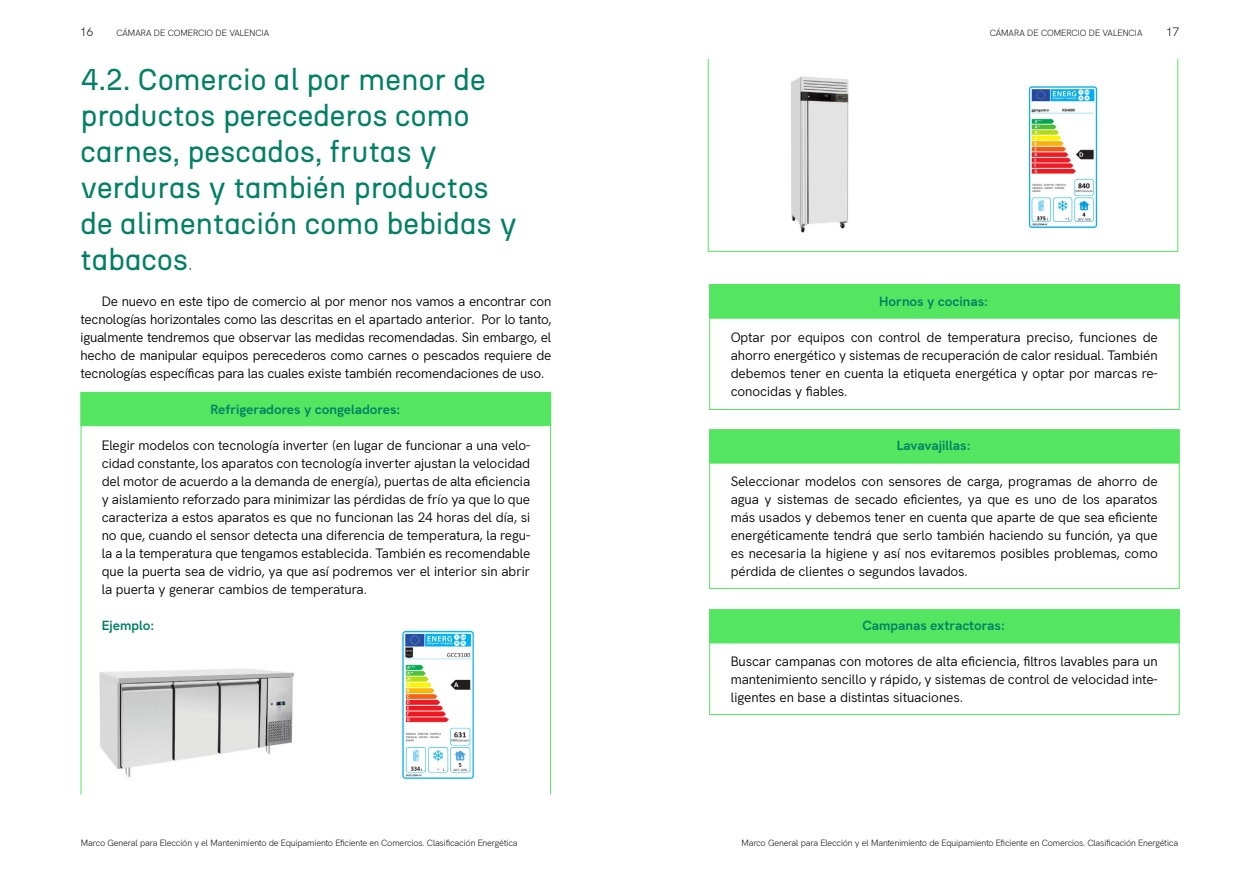
<style>
.page{position:relative;width:1259px;height:893px;background:#fff}
.page>*{position:absolute;margin:0;border:0;box-sizing:border-box;transform-origin:0 0}
.t1{font:30px/36px "N27";color:#008063}
.t2{font:13.5px/18px "Hanken Grotesk";letter-spacing:-.01em;color:#000;text-align:justify}
.t3{font:700 13.5px "Hanken Grotesk";letter-spacing:-.005em;color:#008063}
.t4{font:300 12px "Hanken Grotesk";color:#000}
.t5{font:300 9px "Hanken Grotesk";letter-spacing:-.01em;color:#000}
.s1{font-family:"Hanken Grotesk";font-size:18px}
</style>
<div class="page">
<div style="left:81px;top:392px;width:470px;height:34px;background:#54e661"></div>
<div style="left:709px;top:284px;width:470px;height:34px;background:#54e661"></div>
<div style="left:709px;top:429px;width:470px;height:34px;background:#54e661"></div>
<div style="left:709px;top:609px;width:470px;height:34px;background:#54e661"></div>
<div style="left:708px;top:58px;width:470px;height:194px;border:1px solid #54e661"></div>
<img style="left:99px;top:668px;width:195px;height:109px">
<img style="left:402px;top:631px;width:72px;height:148px">
<img style="left:1028px;top:86px;width:70px;height:142px">
<img style="left:791px;top:76px;width:58px;height:157px">
<div style="left:709px;top:284px;width:470px;height:126px;border:1px solid #54e661"></div>
<div style="left:709px;top:429px;width:470px;height:160px;border:1px solid #54e661"></div>
<div style="left:709px;top:609px;width:470px;height:106px;border:1px solid #54e661"></div>
<p class="t4" style="left:80px;top:23px;width:15px">16</p>
<p class="t5" style="left:116px;top:26px;width:150px">Cámara de Comercio DE VALENCIA</p>
<p class="t5" style="left:989px;top:26px;width:150px">Cámara de Comercio DE VALENCIA</p>
<p class="t4" style="left:1165px;top:23px;width:15px">17</p>
<h1 class="t1" style="left:80px;top:61px;width:438px">4.2. Comercio al por menor de productos perecederos como carnes, pescados, frutas y verduras y también productos de alimentación como bebidas y tabacos<span class="s1">.</span></h1>
<p class="t2" style="left:80px;top:291px;width:472px;text-indent:21px">De nuevo en este tipo de comercio al por menor nos vamos a encontrar con tecnologías horizontales como las descritas en el apartado anterior. Por lo tanto, igualmente tendremos que observar las medidas recomendadas. Sin embargo, el hecho de manipular equipos perecederos como carnes o pescados requiere de tecnologías específicas para las cuales existe también recomendaciones de uso.</p>
<p class="t3" style="left:210px;top:399px;width:191px">Refrigeradores y congeladores:</p>
<p class="t2" style="left:102px;top:435px;width:430px">Elegir modelos con tecnología inverter (en lugar de funcionar a una velo&shy;cidad constante, los aparatos con tecnología inverter ajustan la velocidad del motor de acuerdo a la demanda de energía), puertas de alta eficiencia y aislamiento reforzado para minimizar las pérdidas de frío ya que lo que caracteriza a estos aparatos es que no funcionan las 24 horas del día, si no que, cuando el sensor detecta una diferencia de temperatura, la regu&shy;la a la temperatura que tengamos establecida. También es recomendable que la puerta sea de vidrio, ya que así podremos ver el interior sin abrir la puerta y generar cambios de temperatura.</p>
<p class="t3" style="left:102px;top:615px;width:54px">Ejemplo:</p>
<p class="t3" style="left:879px;top:291px;width:110px">Hornos y cocinas:</p>
<p class="t2" style="left:730px;top:327px;width:428px">Optar por equipos con control de temperatura preciso, funciones de ahorro energético y sistemas de recuperación de calor residual. También debemos tener en cuenta la etiqueta energética y optar por marcas re&shy;conocidas y fiables.</p>
<p class="t3" style="left:896px;top:435px;width:75px">Lavavajillas:</p>
<p class="t2" style="left:730px;top:471px;width:428px">Seleccionar modelos con sensores de carga, programas de ahorro de agua y sistemas de secado eficientes, ya que es uno de los aparatos más usados y debemos tener en cuenta que aparte de que sea eficiente energéticamente tendrá que serlo también haciendo su función, ya que es necesaria la higiene y así nos evitaremos posibles problemas, como pérdida de clientes o segundos lavados.</p>
<p class="t3" style="left:862px;top:615px;width:144px">Campanas extractoras:</p>
<p class="t2" style="left:730px;top:651px;width:428px">Buscar campanas con motores de alta eficiencia, filtros lavables para un mantenimiento sencillo y rápido, y sistemas de control de velocidad inte&shy;ligentes en base a distintas situaciones.</p>
<p class="t5" style="left:81px;top:836px;width:438px">Marco General para Elección y el Mantenimiento de Equipamiento Eficiente en Comercios. Clasificación Energética</p>
<p class="t5" style="left:741px;top:836px;width:438px">Marco General para Elección y el Mantenimiento de Equipamiento Eficiente en Comercios. Clasificación Energética</p>
</div>
